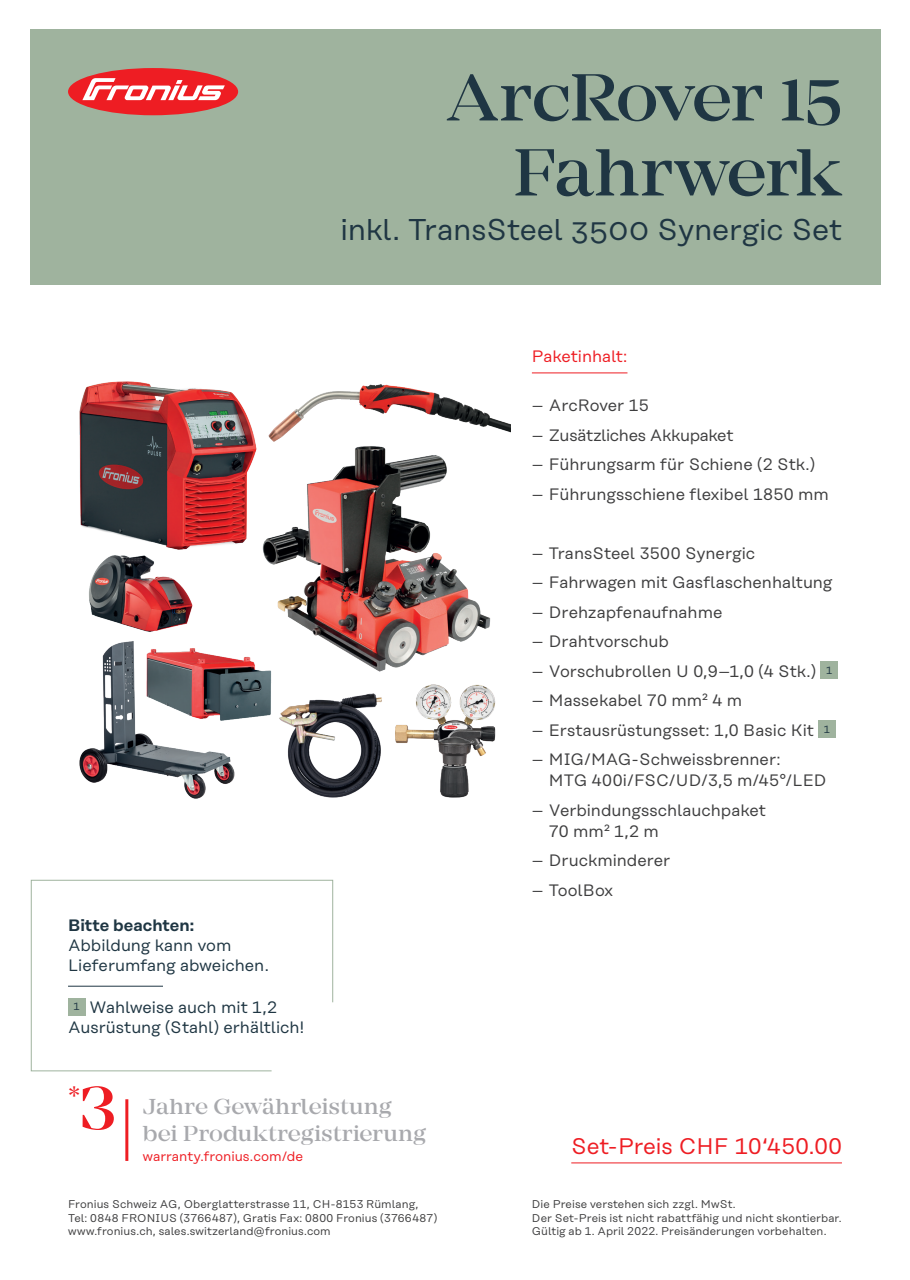
<style>
.page{position:relative;width:910px;height:1280px;background:#fff}
.page>*{position:absolute;margin:0;border:0;box-sizing:border-box;transform-origin:0 0}
.t1{font:500 69px/75px "Mirador";letter-spacing:-.025em;color:#1f3643;text-align:right}
.t2{font:30px "Rational Text";letter-spacing:-.01em;color:#1f3643}
.t3{font:500 29.4px "Mirador";color:#ee1d23}
.t4{font:500 22.5px/27px "Mirador";color:#a8a9ad}
.t5{font:22.5px "Rational Text";letter-spacing:-.005em;color:#ee1d23}
.t6{font:16.5px/21px "Rational Text";color:#3e3e3f}
.t7{font:16.5px/19.8px "Rational Text";letter-spacing:-.005em;color:#1f3643}
.t8{font:16.5px "Rational Text";letter-spacing:-.02em;color:#3e3e3f}
.t9{font:600 16.5px "Rational Text";color:#1f3643}
.t10{font:16.5px "Rational Text";letter-spacing:-.005em;color:#ee1d23}
.t11{font:13.5px "Rational Text";letter-spacing:-.005em;color:#ee1d23}
.t12{font:11.25px/13.5px "Rational Text";letter-spacing:.005em;color:#3e3e3f}
.s1{font-size:63px}
</style>
<div class="page">
<div style="left:30px;top:30px;width:850px;height:255px;background:#9fb39e"></div>
<div style="left:68px;top:68px;width:170px;height:47px;background:#ee1d23;border-radius:50%"></div>
<svg style="left:82px;top:78px;width:143px;height:22px"></svg>
<hr style="left:125px;top:1099px;width:3px;height:62px;background:#ee1d23">
<hr style="left:532px;top:372px;width:95px;height:1px;background:#ee1d23">
<div style="left:821px;top:662px;width:17px;height:17px;background:#9fb39e"></div>
<div style="left:818px;top:721px;width:17px;height:17px;background:#9fb39e"></div>
<hr style="left:571px;top:1162px;width:271px;height:1px;background:#ee1d23">
<img style="left:79px;top:381px;width:432px;height:418px">
<svg style="left:31px;top:879px;width:302px;height:192px"></svg>
<hr style="left:68px;top:986px;width:95px;height:1px;background:#1f3643">
<div style="left:68px;top:998px;width:17px;height:17px;background:#9fb39e"></div>
<h1 class="t1" style="left:447px;top:60px;width:397px">ArcRover 15<br>Fahrwerk</h1>
<h2 class="t2" style="left:341px;top:213px;width:503px">inkl. TransSteel 3500 Synergic Set</h2>
<p class="t10" style="left:532px;top:347px;width:97px">Paketinhalt:</p>
<p class="t6" style="left:532px;top:395px;width:118px">– ArcRover 15</p>
<p class="t8" style="left:532px;top:426px;width:203px">– Zusätzliches Akkupaket</p>
<p class="t6" style="left:532px;top:454px;width:285px">– Führungsarm für Schiene (2 Stk.)</p>
<p class="t6" style="left:532px;top:483px;width:299px">– Führungsschiene flexibel 1850 mm</p>
<p class="t9" style="left:68px;top:916px;width:128px">Bitte beachten:</p>
<p class="t7" style="left:68px;top:935px;width:202px">Abbildung kann vom<br>Lieferumfang abweichen.</p>
<p class="t7" style="left:68px;top:997px;width:238px;text-indent:5px"><sup>1</sup> Wahlweise auch mit 1,2<br>Ausrüstung (Stahl) erhältlich!</p>
<h3 class="t3" style="left:68px;top:1079px;width:50px">*<span class="s1">3</span></h3>
<h3 class="t4" style="left:143px;top:1093px;width:285px">Jahre Gewährleistung bei Produktregistrierung</h3>
<p class="t11" style="left:143px;top:1148px;width:162px">warranty.fronius.com/de</p>
<p class="t6" style="left:532px;top:542px;width:225px">– TransSteel 3500 Synergic</p>
<p class="t6" style="left:532px;top:572px;width:302px">– Fahrwagen mit Gasflaschenhaltung</p>
<p class="t6" style="left:532px;top:601px;width:192px">– Drehzapfenaufnahme</p>
<p class="t6" style="left:532px;top:631px;width:138px">– Drahtvorschub</p>
<p class="t6" style="left:532px;top:660px;width:302px">– Vorschubrollen U 0,9–1,0 (4 Stk.) <sup>1</sup></p>
<p class="t6" style="left:532px;top:690px;width:212px">– Massekabel 70 mm² 4 m</p>
<p class="t6" style="left:532px;top:719px;width:300px">– Erstausrüstungsset: 1,0 Basic Kit <sup>1</sup></p>
<p class="t6" style="left:549px;top:749px;width:279px;text-indent:-17px">– MIG/MAG-Schweissbrenner:<br>MTG 400i/FSC/UD/3,5 m/45°/LED</p>
<p class="t6" style="left:549px;top:799px;width:218px;text-indent:-17px">– Verbindungsschlauchpaket<br>70 mm² 1,2 m</p>
<p class="t6" style="left:532px;top:850px;width:140px">– Druckminderer</p>
<p class="t6" style="left:532px;top:879px;width:83px">– ToolBox</p>
<h3 class="t5" style="left:571px;top:1133px;width:272px">Set-Preis CHF 10‘450.00</h3>
<p class="t12" style="left:68px;top:1197px;width:371px">Fronius Schweiz AG, Oberglatterstrasse 11, CH-8153 Rümlang,<br>Tel: 0848 FRONIUS (3766487), Gratis Fax: 0800 Fronius (3766487) www.fronius.ch, sales.switzerland@fronius.com</p>
<p class="t12" style="left:532px;top:1197px;width:311px">Die Preise verstehen sich zzgl. MwSt.<br>Der Set-Preis ist nicht rabattfähig und nicht skontierbar.<br>Gültig ab 1. April 2022. Preisänderungen vorbehalten.</p>
</div>
